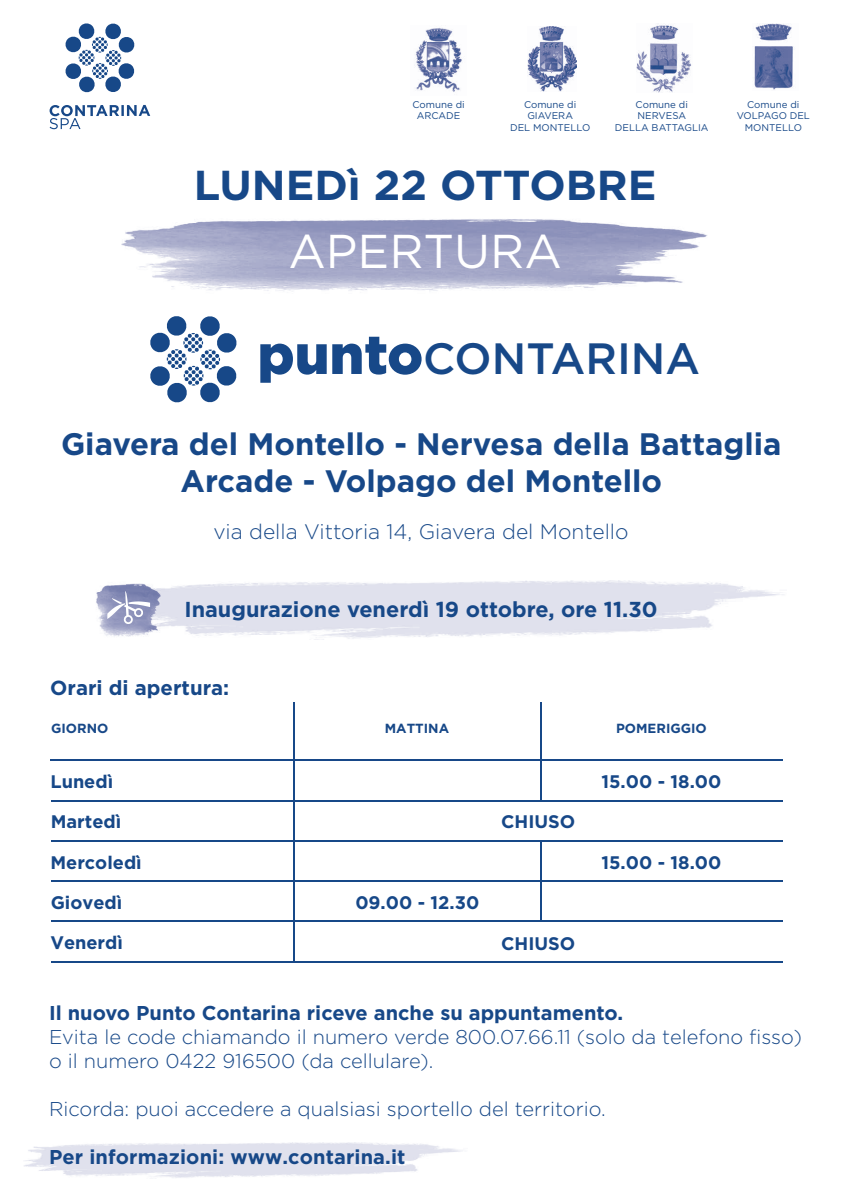
<style>
.page{position:relative;width:842px;height:1191px;background:#fff}
.page>*{position:absolute;margin:0;border:0;box-sizing:border-box;transform-origin:0 0}
.t1{font:47.4px "Gotham";color:#fff}
.t2{font:500 43.8px "Gotham";color:#174888}
.t3{font:700 41.8px "Gotham";color:#174888}
.t4{font:700 31px/37px "Gotham";color:#174888;text-align:center}
.t5{font:700 21.6px "Gotham";color:#174888}
.t6{font:300 21px "Gotham";color:#174888}
.t7{font:700 20.3px "Gotham";color:#174888}
.t8{font:300 20px/24px "Gotham";color:#174888}
.t9{font:700 20px "Gotham";color:#174888}
.t10{font:700 18.2px "Gotham";color:#174888}
.t11{font:700 13.2px "Gotham";color:#174888}
.t12{font:9.7px/11.7px "Gotham";color:#174888;text-align:center}
.s1{font-weight:900;font-size:54.9px}
</style>
<div class="page">
<img style="left:121px;top:219px;width:586px;height:72px">
<svg style="left:150px;top:316px;width:87px;height:87px"></svg>
<img style="left:143px;top:580px;width:641px;height:59px">
<img style="left:100px;top:583px;width:43px;height:9px">
<img style="left:96px;top:592px;width:11px;height:26px">
<img style="left:98px;top:618px;width:45px;height:19px">
<svg style="left:107px;top:591px;width:43px;height:33px"></svg>
<hr style="left:293px;top:702px;width:2px;height:58px;background:#174888">
<hr style="left:540px;top:702px;width:1px;height:58px;background:#174888">
<hr style="left:50px;top:759px;width:254px;height:2px;background:#174888">
<hr style="left:51px;top:800px;width:186px;height:1px;background:#174888">
<hr style="left:293px;top:760px;width:2px;height:40px;background:#174888">
<hr style="left:293px;top:800px;width:2px;height:40px;background:#174888">
<hr style="left:304px;top:759px;width:221px;height:2px;background:#174888">
<hr style="left:237px;top:800px;width:162px;height:1px;background:#174888">
<hr style="left:540px;top:760px;width:1px;height:40px;background:#174888">
<hr style="left:524px;top:759px;width:258px;height:2px;background:#174888">
<hr style="left:398px;top:800px;width:384px;height:1px;background:#174888">
<hr style="left:51px;top:840px;width:186px;height:1px;background:#174888">
<hr style="left:293px;top:841px;width:2px;height:40px;background:#174888">
<hr style="left:237px;top:840px;width:162px;height:1px;background:#174888">
<hr style="left:398px;top:840px;width:384px;height:1px;background:#174888">
<hr style="left:51px;top:880px;width:186px;height:1px;background:#174888">
<hr style="left:293px;top:881px;width:2px;height:40px;background:#174888">
<hr style="left:237px;top:880px;width:162px;height:1px;background:#174888">
<hr style="left:540px;top:881px;width:1px;height:40px;background:#174888">
<hr style="left:540px;top:841px;width:1px;height:40px;background:#174888">
<hr style="left:398px;top:880px;width:384px;height:1px;background:#174888">
<hr style="left:51px;top:920px;width:186px;height:2px;background:#174888">
<hr style="left:293px;top:921px;width:2px;height:40px;background:#174888">
<hr style="left:237px;top:920px;width:162px;height:2px;background:#174888">
<hr style="left:398px;top:920px;width:384px;height:2px;background:#174888">
<hr style="left:51px;top:961px;width:186px;height:1px;background:#174888">
<hr style="left:237px;top:961px;width:162px;height:1px;background:#174888">
<hr style="left:398px;top:961px;width:384px;height:1px;background:#174888">
<svg style="left:50px;top:105px;width:100px;height:24px"></svg>
<svg style="left:65px;top:23px;width:70px;height:70px"></svg>
<img style="left:415px;top:27px;width:47px;height:65px">
<img style="left:528px;top:27px;width:49px;height:64px">
<img style="left:637px;top:24px;width:54px;height:69px">
<img style="left:754px;top:23px;width:39px;height:67px">
<p class="t12" style="left:412px;top:98px;width:54px">Comune di<br>ARCADE</p>
<p class="t12" style="left:510px;top:98px;width:82px">Comune di<br>GIAVERA<br>DEL MONTELLO</p>
<p class="t12" style="left:615px;top:98px;width:95px">Comune di<br>NERVESA<br>DELLA BATTAGLIA</p>
<p class="t12" style="left:737px;top:98px;width:75px">Comune di<br>VOLPAGO DEL<br>MONTELLO</p>
<h3 class="t3" style="left:194px;top:158px;width:464px">LUNEDì 22 OTTOBRE</h3>
<h1 class="t1" style="left:288px;top:221px;width:275px">APERTURA</h1>
<h2 class="t2" style="left:258px;top:330px;width:444px"><span class="s1">punto</span>CONTARINA</h2>
<h3 class="t4" style="left:61px;top:425px;width:722px">Giavera del Montello - Nervesa della Battaglia<br>Arcade - Volpago del Montello</h3>
<p class="t6" style="left:213px;top:518px;width:417px">via della Vittoria 14, Giavera del Montello</p>
<p class="t5" style="left:184px;top:594px;width:475px">Inaugurazione venerdì 19 ottobre, ore 11.30</p>
<p class="t7" style="left:50px;top:674px;width:180px">Orari di apertura:</p>
<p class="t11" style="left:51px;top:719px;width:59px">GIORNO</p>
<p class="t11" style="left:385px;top:719px;width:66px">MATTINA</p>
<p class="t11" style="left:616px;top:719px;width:92px">POMERIGGIO</p>
<p class="t10" style="left:50px;top:769px;width:64px">Lunedì</p>
<p class="t10" style="left:601px;top:769px;width:121px">15.00 - 18.00</p>
<p class="t10" style="left:51px;top:809px;width:72px">Martedì</p>
<p class="t10" style="left:501px;top:809px;width:76px">CHIUSO</p>
<p class="t10" style="left:50px;top:850px;width:93px">Mercoledì</p>
<p class="t10" style="left:601px;top:850px;width:121px">15.00 - 18.00</p>
<p class="t10" style="left:51px;top:890px;width:73px">Giovedì</p>
<p class="t10" style="left:355px;top:890px;width:126px">09.00 - 12.30</p>
<p class="t10" style="left:50px;top:930px;width:74px">Venerdì</p>
<p class="t10" style="left:501px;top:931px;width:76px">CHIUSO</p>
<p class="t9" style="left:49px;top:1000px;width:575px">Il nuovo Punto Contarina riceve anche su appuntamento.</p>
<p class="t8" style="left:49px;top:1024px;width:754px">Evita le code chiamando il numero verde 800.07.66.11 (solo da telefono fisso) o il numero 0422 916500 (da cellulare).</p>
<p class="t8" style="left:49px;top:1096px;width:558px">Ricorda: puoi accedere a qualsiasi sportello del territorio.</p>
<p class="t9" style="left:49px;top:1144px;width:358px">Per informazioni: www.contarina.it</p>
</div>
